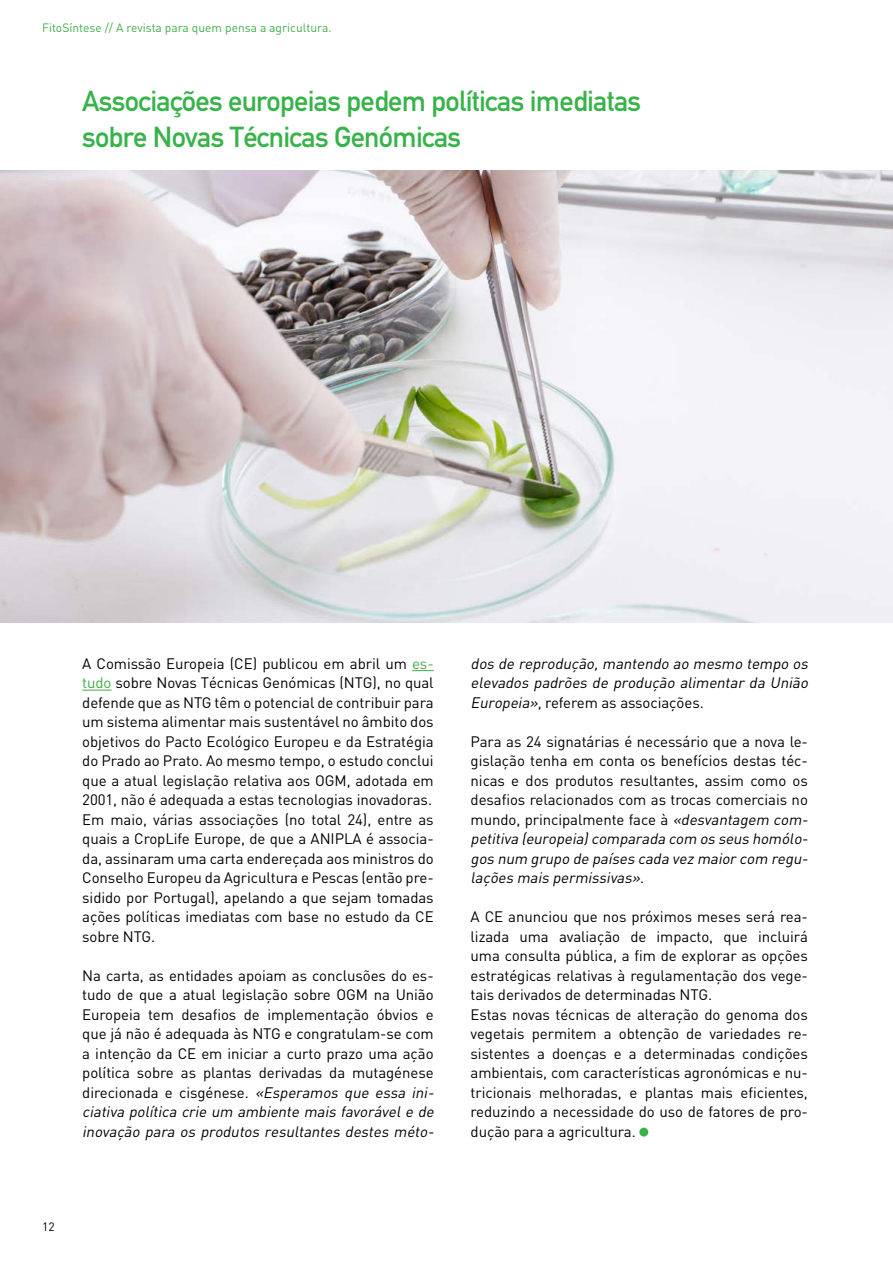
<style>
.page{position:relative;width:893px;height:1263px;background:#fff}
.page>*{position:absolute;margin:0;border:0;box-sizing:border-box;transform-origin:0 0}
.t1{font:500 28.5px/36px "DIN";letter-spacing:-.025em;color:#38b34a}
.t2{font:15px/19.5px "DIN";letter-spacing:-.005em;color:#000;text-align:justify}
.t3{font:italic 15px/19.5px "DIN";letter-spacing:-.005em;color:#000;text-align:justify}
.t4{font:12px "DIN";color:#41ad49}
.t5{font:12px "DIN";color:#000}
.s1{color:#41ad49}
.s2{font-style:italic}
.s3{font-style:normal}
</style>
<div class="page">
<img style="left:0;top:170px;width:893px;height:453px">
<svg style="left:412px;top:670px;width:22px;height:1px"></svg>
<svg style="left:82px;top:690px;width:29px;height:1px"></svg>
<div style="left:639px;top:1128px;width:9px;height:8px;background:#38b34a;border-radius:50%"></div>
<p class="t4" style="left:42px;top:20px;width:291px">FitoSíntese // A revista para quem pensa a agricultura.</p>
<h1 class="t1" style="left:82px;top:83px;width:560px">Associações europeias pedem políticas imediatas sobre Novas Técnicas Genómicas</h1>
<p class="t2" style="left:82px;top:653px;width:353px">A Comissão Europeia (CE) publicou em abril um <span class="s1">es&shy;tudo</span> sobre Novas Técnicas Genómicas (NTG), no qual defende que as NTG têm o potencial de contribuir para um sistema alimentar mais sustentável no âmbito dos objetivos do Pacto Ecológico Europeu e da Estratégia do Prado ao Prato. Ao mesmo tempo, o estudo conclui que a atual legislação relativa aos OGM, adotada em 2001, não é adequada a estas tecnologias inovadoras.<br>Em maio, várias associações (no total 24), entre as quais a CropLife Europe, de que a ANIPLA é associa&shy;da, assinaram uma carta endereçada aos ministros do Conselho Europeu da Agricultura e Pescas (então pre&shy;sidido por Portugal), apelando a que sejam tomadas ações políticas imediatas com base no estudo da CE sobre NTG.</p>
<p class="t2" style="left:82px;top:965px;width:353px">Na carta, as entidades apoiam as conclusões do es&shy;tudo de que a atual legislação sobre OGM na União Europeia tem desafios de implementação óbvios e que já não é adequada às NTG e congratulam-se com a intenção da CE em iniciar a curto prazo uma ação política sobre as plantas derivadas da mutagénese direcionada e cisgénese. <span class="s2">«Esperamos que essa ini&shy;ciativa política crie um ambiente mais favorável e de inovação para os produtos resultantes destes méto-</span></p>
<p class="t5" style="left:42px;top:1219px;width:14px">12</p>
<p class="t3" style="left:471px;top:653px;width:339px">dos de reprodução, mantendo ao mesmo tempo os elevados padrões de produção alimentar da União Europeia»<span class="s3">, referem as associações.</span></p>
<p class="t2" style="left:471px;top:731px;width:339px">Para as 24 signatárias é necessário que a nova le&shy;gislação tenha em conta os benefícios destas téc&shy;nicas e dos produtos resultantes, assim como os desafios relacionados com as trocas comerciais no mundo, principalmente face à <span class="s2">«desvantagem com&shy;petitiva (europeia) comparada com os seus homólo&shy;gos num grupo de países cada vez maior com regu&shy;lações mais permissivas»</span>.</p>
<p class="t2" style="left:471px;top:907px;width:339px;text-align:left">A CE anunciou que nos próximos meses será rea&shy;lizada uma avaliação de impacto, que incluirá uma consulta pública, a fim de explorar as opções estratégicas relativas à regulamentação dos vege&shy;tais derivados de determinadas NTG.<br>Estas novas técnicas de alteração do genoma dos vegetais permitem a obtenção de variedades re&shy;sistentes a doenças e a determinadas condições ambientais, com características agronómicas e nu&shy;tricionais melhoradas, e plantas mais eficientes, reduzindo a necessidade do uso de fatores de pro&shy;dução para a agricultura.</p>
</div>
